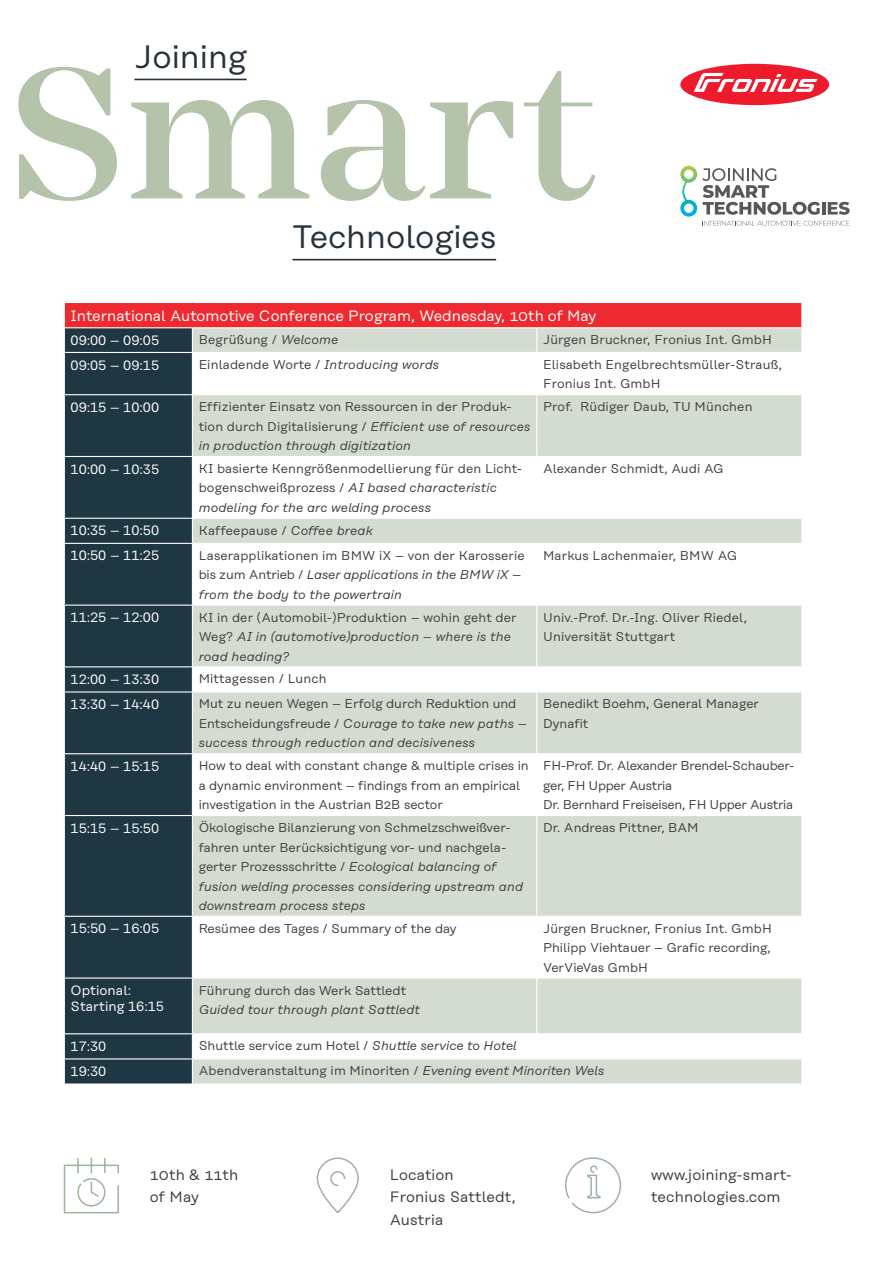
<style>
.page{position:relative;width:893px;height:1263px;background:#fff}
.page>*{position:absolute;margin:0;border:0;box-sizing:border-box;transform-origin:0 0}
.t1{font:500 192.9px "Mirador";color:#b4c3aa}
.t2{font:32.4px "Rational Text";color:#28323c}
.t3{font:15px/22.5px "Rational Text";letter-spacing:.01em;color:#3e3e3f}
.t4{font:15px "Rational Text";color:#fff}
.t5{font:13.5px/16.2px "Rational Text";color:#fff}
.t6{font:12.75px/19.5px "Rational Text";color:#3e3e3f}
.t7{font:italic 12.75px/19.5px "Rational Text";letter-spacing:.01em;color:#3e3e3f}
.t8{font:12.75px/19.5px "Rational Text";letter-spacing:-.02em;color:#3e3e3f}
.s1{font-style:italic}
.s2{font-style:normal}
</style>
<div class="page">
<div style="left:64px;top:302px;width:738px;height:26px;background:#ee292f"></div>
<div style="left:65px;top:328px;width:127px;height:363px;background:#1f3643"></div>
<div style="left:193px;top:328px;width:608px;height:24px;background:#d4dcd2"></div>
<div style="left:193px;top:395px;width:608px;height:61px;background:#d4dcd2"></div>
<svg style="left:193px;top:519px;width:608px;height:564px;fill:#d4dcd2"></svg>
<div style="left:65px;top:692px;width:127px;height:391px;background:#1f3643"></div>
<hr style="left:64px;top:302px;width:128px;height:1px;background:#fff">
<hr style="left:192px;top:302px;width:345px;height:1px;background:#fff">
<hr style="left:537px;top:302px;width:265px;height:1px;background:#fff">
<hr style="left:64px;top:327px;width:128px;height:1px;background:#fff">
<svg style="left:64px;top:303px;width:1px;height:49px"></svg>
<hr style="left:192px;top:327px;width:345px;height:1px;background:#fff">
<hr style="left:537px;top:327px;width:265px;height:1px;background:#fff">
<svg style="left:536px;top:328px;width:1px;height:24px"></svg>
<svg style="left:801px;top:303px;width:1px;height:49px"></svg>
<hr style="left:64px;top:352px;width:128px;height:1px;background:#fff">
<hr style="left:64px;top:394px;width:128px;height:1px;background:#fff">
<hr style="left:536px;top:395px;width:1px;height:61px;background:#fff">
<hr style="left:64px;top:456px;width:128px;height:1px;background:#fff">
<hr style="left:64px;top:518px;width:128px;height:1px;background:#fff">
<svg style="left:64px;top:519px;width:1px;height:24px"></svg>
<svg style="left:801px;top:519px;width:1px;height:24px"></svg>
<hr style="left:64px;top:543px;width:128px;height:1px;background:#fff">
<hr style="left:192px;top:543px;width:345px;height:1px;background:#fff">
<hr style="left:537px;top:543px;width:265px;height:1px;background:#fff">
<hr style="left:536px;top:544px;width:1px;height:60px;background:#fff">
<hr style="left:64px;top:604px;width:128px;height:2px;background:#fff">
<hr style="left:192px;top:604px;width:345px;height:2px;background:#fff">
<hr style="left:537px;top:604px;width:265px;height:2px;background:#fff">
<hr style="left:536px;top:606px;width:1px;height:60px;background:#fff">
<hr style="left:64px;top:666px;width:128px;height:1px;background:#fff">
<svg style="left:64px;top:667px;width:1px;height:24px"></svg>
<hr style="left:536px;top:692px;width:1px;height:61px;background:#fff">
<hr style="left:64px;top:753px;width:128px;height:1px;background:#fff">
<hr style="left:64px;top:815px;width:128px;height:1px;background:#fff">
<hr style="left:536px;top:816px;width:1px;height:100px;background:#fff">
<hr style="left:64px;top:916px;width:128px;height:1px;background:#fff">
<hr style="left:64px;top:977px;width:128px;height:1px;background:#fff">
<hr style="left:536px;top:978px;width:1px;height:55px;background:#fff">
<hr style="left:64px;top:1033px;width:128px;height:1px;background:#fff">
<hr style="left:64px;top:1058px;width:128px;height:1px;background:#fff">
<svg style="left:64px;top:1034px;width:1px;height:49px"></svg>
<hr style="left:192px;top:1058px;width:345px;height:1px;background:#fff">
<hr style="left:537px;top:1058px;width:265px;height:1px;background:#fff">
<hr style="left:192px;top:666px;width:345px;height:1px;background:#fff">
<hr style="left:537px;top:666px;width:265px;height:1px;background:#fff">
<hr style="left:192px;top:691px;width:345px;height:1px;background:#fff">
<hr style="left:537px;top:691px;width:265px;height:1px;background:#fff">
<hr style="left:537px;top:753px;width:265px;height:1px;background:#fff">
<hr style="left:537px;top:815px;width:265px;height:1px;background:#fff">
<hr style="left:192px;top:753px;width:345px;height:1px;background:#fff">
<hr style="left:536px;top:754px;width:1px;height:61px;background:#fff">
<hr style="left:192px;top:815px;width:345px;height:1px;background:#fff">
<hr style="left:192px;top:916px;width:345px;height:1px;background:#fff">
<hr style="left:192px;top:977px;width:345px;height:1px;background:#fff">
<hr style="left:537px;top:916px;width:265px;height:1px;background:#fff">
<hr style="left:536px;top:917px;width:1px;height:60px;background:#fff">
<hr style="left:537px;top:977px;width:265px;height:1px;background:#fff">
<hr style="left:192px;top:1033px;width:345px;height:1px;background:#fff">
<hr style="left:537px;top:1033px;width:265px;height:1px;background:#fff">
<svg style="left:536px;top:1034px;width:1px;height:24px"></svg>
<svg style="left:801px;top:1059px;width:1px;height:24px"></svg>
<div style="left:680px;top:64px;width:149px;height:41px;background:#ee1b2d;border-radius:50%"></div>
<svg style="left:694px;top:73px;width:124px;height:19px"></svg>
<svg style="left:63px;top:1157px;width:56px;height:57px"></svg>
<svg style="left:316px;top:1157px;width:43px;height:57px"></svg>
<svg style="left:565px;top:1157px;width:57px;height:57px"></svg>
<hr style="left:134px;top:79px;width:113px;height:1px;background:#28323c">
<hr style="left:292px;top:259px;width:204px;height:1px;background:#28323c">
<svg style="left:680px;top:166px;width:170px;height:60px"></svg>
<h2 class="t2" style="left:134px;top:38px;width:114px">Joining</h2>
<h1 class="t1" style="left:9px;top:21px;width:590px">Smart</h1>
<h2 class="t2" style="left:292px;top:218px;width:205px">Technologies</h2>
<p class="t4" style="left:71px;top:307px;width:527px">International Automotive Conference Program, Wednesday, 10th of May</p>
<p class="t5" style="left:71px;top:332px;width:90px">09:00 – 09:05</p>
<p class="t6" style="left:199px;top:330px;width:141px">Begrüßung / <span class="s1">Welcome</span></p>
<p class="t6" style="left:543px;top:330px;width:230px">Jürgen Bruckner, Fronius Int. GmbH</p>
<p class="t5" style="left:71px;top:357px;width:90px">09:05 – 09:15</p>
<p class="t6" style="left:199px;top:355px;width:242px">Einladende Worte / <span class="s1">Introducing words</span></p>
<p class="t6" style="left:543px;top:355px;width:241px">Elisabeth Engelbrechtsmüller-Strauß,<br>Fronius Int. GmbH</p>
<p class="t5" style="left:71px;top:399px;width:90px">09:15 – 10:00</p>
<p class="t6" style="left:199px;top:397px;width:333px">Effizienter Einsatz von Ressourcen in der Produk&shy;tion durch Digitalisierung / <span class="s1">Efficient use of resources in production through digitization</span></p>
<p class="t6" style="left:543px;top:397px;width:211px">Prof. Rüdiger Daub, TU München</p>
<p class="t5" style="left:71px;top:461px;width:90px">10:00 – 10:35</p>
<p class="t6" style="left:199px;top:459px;width:325px">KI basierte Kenngrößenmodellierung für den Licht&shy;bogenschweißprozess / <span class="s1">AI based characteristic modeling for the arc welding process</span></p>
<p class="t6" style="left:543px;top:459px;width:182px">Alexander Schmidt, Audi AG</p>
<p class="t5" style="left:71px;top:522px;width:90px">10:35 – 10:50</p>
<p class="t6" style="left:199px;top:520px;width:176px">Kaffeepause / <span class="s1">Coffee break</span></p>
<p class="t5" style="left:71px;top:548px;width:90px">10:50 – 11:25</p>
<p class="t6" style="left:199px;top:546px;width:328px">Laserapplikationen im BMW iX – von der Karosserie bis zum Antrieb / <span class="s1">Laser applications in the BMW iX – from the body to the powertrain</span></p>
<p class="t6" style="left:543px;top:546px;width:196px">Markus Lachenmaier, BMW AG</p>
<p class="t5" style="left:71px;top:609px;width:90px">11:25 – 12:00</p>
<p class="t7" style="left:199px;top:607px;width:320px"><span class="s2">KI in der (Automobil-)Produktion – wohin geht der<br>Weg?</span> AI in (automotive)production – where is the road heading?</p>
<p class="t6" style="left:543px;top:607px;width:205px">Univ.-Prof. Dr.-Ing. Oliver Riedel,<br>Universität Stuttgart</p>
<p class="t5" style="left:71px;top:671px;width:90px">12:00 – 13:30</p>
<p class="t6" style="left:199px;top:669px;width:129px">Mittagessen / Lunch</p>
<p class="t5" style="left:71px;top:696px;width:90px">13:30 – 14:40</p>
<p class="t7" style="left:199px;top:694px;width:330px"><span class="s2">Mut zu neuen Wegen – Erfolg durch Reduktion und<br>Entscheidungsfreude /</span> Courage to take new paths – success through reduction and decisiveness</p>
<p class="t6" style="left:543px;top:694px;width:217px">Benedikt Boehm, General Manager<br>Dynafit</p>
<p class="t5" style="left:71px;top:758px;width:90px">14:40 – 15:15</p>
<p class="t6" style="left:199px;top:756px;width:332px">How to deal with constant change &amp; multiple crises in a dynamic environment – findings from an empirical investigation in the Austrian B2B sector</p>
<p class="t8" style="left:543px;top:756px;width:253px">FH-Prof. Dr. Alexander Brendel-Schauber&shy;ger, FH Upper Austria<br>Dr. Bernhard Freiseisen, FH Upper Austria</p>
<p class="t5" style="left:71px;top:820px;width:90px">15:15 – 15:50</p>
<p class="t6" style="left:199px;top:818px;width:326px">Ökologische Bilanzierung von Schmelzschweißver&shy;fahren unter Berücksichtigung vor- und nachgela&shy;gerter Prozessschritte / <span class="s1">Ecological balancing of fusion welding processes considering upstream and downstream process steps</span></p>
<p class="t6" style="left:543px;top:818px;width:157px">Dr. Andreas Pittner, BAM</p>
<p class="t5" style="left:71px;top:920px;width:90px">15:50 – 16:05</p>
<p class="t6" style="left:199px;top:918px;width:259px">Resümee des Tages / Summary of the day</p>
<p class="t6" style="left:543px;top:918px;width:230px;text-align:justify">Jürgen Bruckner, Fronius Int. GmbH Philipp Viehtauer – Grafic recording, VerVieVas GmbH</p>
<p class="t5" style="left:71px;top:982px;width:95px">Optional:<br>Starting 16:15</p>
<p class="t6" style="left:199px;top:980px;width:209px">Führung durch das Werk Sattledt</p>
<p class="t7" style="left:199px;top:1000px;width:223px">Guided tour through plant Sattledt</p>
<p class="t5" style="left:71px;top:1038px;width:37px">17:30</p>
<p class="t6" style="left:199px;top:1036px;width:320px">Shuttle service zum Hotel / <span class="s1">Shuttle service to Hotel</span></p>
<p class="t5" style="left:71px;top:1063px;width:37px">19:30</p>
<p class="t6" style="left:199px;top:1061px;width:407px">Abendveranstaltung im Minoriten / <span class="s1">Evening event Minoriten Wels</span></p>
<p class="t3" style="left:150px;top:1163px;width:90px">10th &amp; 11th of May</p>
<p class="t3" style="left:651px;top:1163px;width:142px">www.joining-smart&shy;technologies.com</p>
<p class="t3" style="left:390px;top:1163px;width:128px">Location<br>Fronius Sattledt,<br>Austria</p>
</div>
